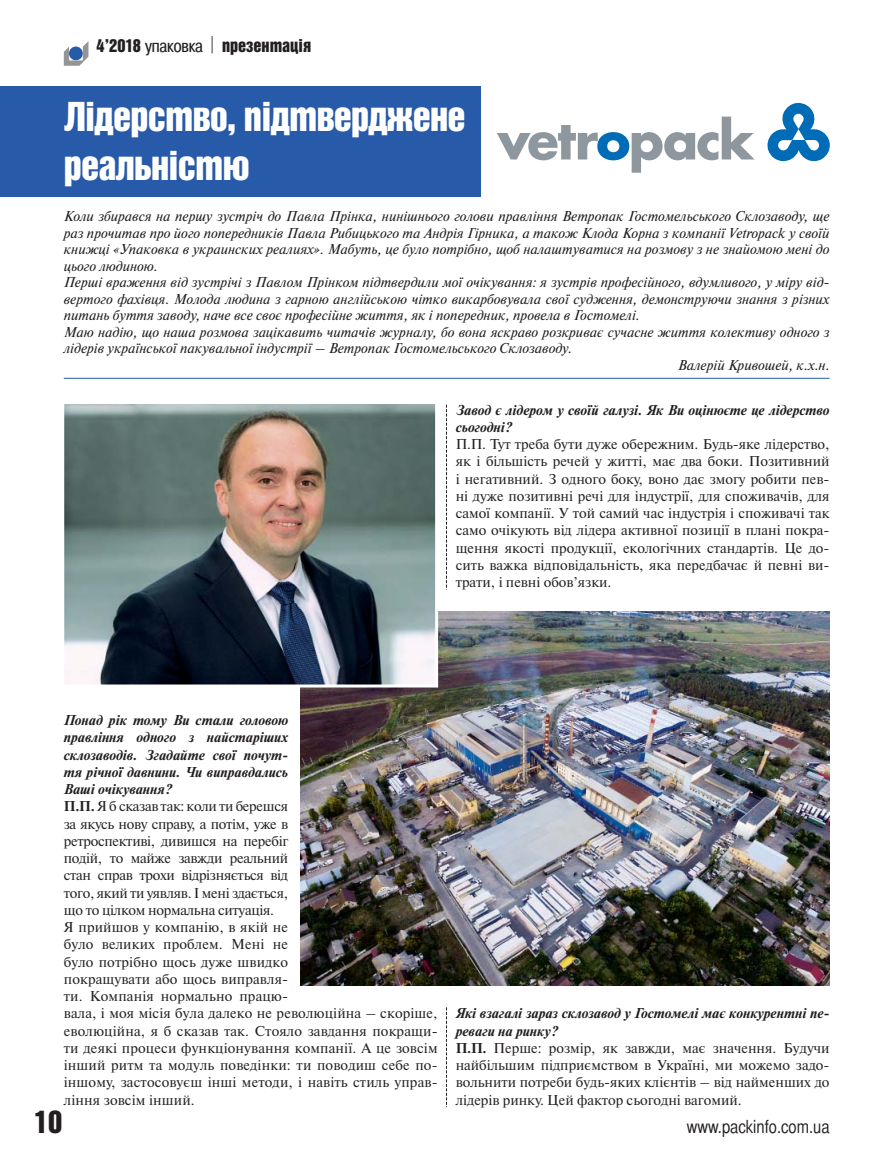
<style>
.page{position:relative;width:893px;height:1170px;background:#fff}
.page>*{position:absolute;margin:0;border:0;box-sizing:border-box;transform-origin:0 0}
.t1{font:40.5px/48.6px "Bastion Kontrast Alt C";letter-spacing:-.02em;color:#fff}
.t2{font:31.5px "Bastion Kontrast Alt C";color:#231f20}
.t3{font:18px "Bastion Kontrast Alt C";color:#231f20}
.t4{font:18px "Bastion C";color:#231f20}
.t5{font:14.25px/17.2px "Newton C";color:#231f20}
.t6{font:italic 14.25px "Newton C";color:#231f20}
.t7{font:italic 700 14.25px/17.2px "Newton C";color:#231f20}
.s1{font-family:"Pragmatica Cond C"}
.s2{font-weight:700;font-style:italic}
.s3{font-weight:700}
</style>
<div class="page">
<svg style="left:64px;top:41px;width:24px;height:25px"></svg>
<div style="left:0;top:86px;width:480px;height:110px;background:#275aa9"></div>
<svg style="left:446px;top:405px;width:1px;height:185px"></svg>
<svg style="left:446px;top:1007px;width:1px;height:100px"></svg>
<hr style="left:64px;top:378px;width:765px;height:1px;background:#275aa9">
<svg style="left:497px;top:117px;width:257px;height:56px"></svg>
<svg style="left:767px;top:103px;width:62px;height:59px"></svg>
<img style="left:301px;top:612px;width:528px;height:374px">
<img style="left:65px;top:405px;width:369px;height:279px">
<div style="left:61px;top:401px;width:377px;height:287px;border:3px solid #fff"></div>
<p class="t3" style="left:97px;top:39px;width:216px">4’2018 <span class="s1">упаковка</span> презентація</p>
<h1 class="t1" style="left:64px;top:95px;width:403px">Лідерство, підтверджене реальністю</h1>
<p class="t6" style="left:64px;top:211px;width:767px">Коли збирався на першу зустріч до Павла Прінка, нинішнього голови правління Ветропак Гостомельського Склозаводу, ще</p>
<p class="t6" style="left:64px;top:228px;width:767px">раз прочитав про його попередників Павла Рибицького та Андрія Гірника, а також Клода Корна з компанії Vetropack у своїй</p>
<p class="t6" style="left:64px;top:244px;width:767px">книжці «Упаковка в украинских реалиях». Мабуть, це було потрібно, щоб налаштуватися на розмову з не знайомою мені до</p>
<p class="t6" style="left:64px;top:261px;width:96px">цього людиною.</p>
<p class="t6" style="left:64px;top:277px;width:767px">Перші враження від зустрічі з Павлом Прінком підтвердили мої очікування: я зустрів професійного, вдумливого, у міру від-</p>
<p class="t6" style="left:64px;top:294px;width:767px">вертого фахівця. Молода людина з гарною англійською чітко викарбовувала свої судження, демонструючи знання з різних</p>
<p class="t6" style="left:64px;top:310px;width:577px">питань буття заводу, наче все своє професійне життя, як і попередник, провела в Гостомелі.</p>
<p class="t6" style="left:64px;top:327px;width:767px">Маю надію, що наша розмова зацікавить читачів журналу, бо вона яскраво розкриває сучасне життя колективу одного з</p>
<p class="t6" style="left:64px;top:343px;width:509px">лідерів української пакувальної індустрії – Ветропак Гостомельського Склозаводу.</p>
<p class="t6" style="left:677px;top:360px;width:153px">Валерій Кривошей, к.х.н.</p>
<p class="t7" style="left:455px;top:403px;width:375px">Завод є лідером у своїй галузі. Як Ви оцінюєте це лідерство сьогодні?</p>
<p class="t5" style="left:455px;top:437px;width:375px;text-align:justify">П.П. Тут треба бути дуже обережним. Будь-яке лідерство, як і більшість речей у житті, має два боки. Позитивний і негативний. З одного боку, воно дає змогу робити пев&shy;ні дуже позитивні речі для індустрії, для споживачів, для самої компанії. У той самий час індустрія і споживачі так само очікують від лідера активної позиції в плані покра&shy;щення якості продукції, екологічних стандартів. Це до&shy;сить важка відповідальність, яка передбачає й певні ви&shy;трати, і певні обов’язки.</p>
<p class="t5" style="left:64px;top:713px;width:375px"><span class="s2">Понад рік тому Ви стали головою<br>правління одного з найстаріших<br>склозаводів. Згадайте свої почут-<br>тя річної давнини. Чи виправдались<br>Ваші очікування?<br></span><span class="s3">П.П.</span> Я б сказав так: коли ти берешся<br>за якусь нову справу, а потім, уже в<br>ретроспективі, дивишся на перебіг<br>подій, то майже завжди реальний<br>стан справ трохи відрізняється від<br>того, який ти уявляв. І мені здається,<br>що то цілком нормальна ситуація.<br>Я прийшов у компанію, в якій не<br>було великих проблем. Мені не<br>було потрібно щось дуже швидко<br>покращувати або щось виправля-<br>ти. Компанія нормально працю-<br>вала, і моя місія була далеко не революційна – скоріше, еволюційна, я б сказав так. Стояло завдання покращи&shy;ти деякі процеси функціонування компанії. А це зовсім інший ритм та модуль поведінки: ти поводиш себе по&shy;іншому, застосовуєш інші методи, і навіть стиль управ&shy;ління зовсім інший.</p>
<p class="t5" style="left:455px;top:1006px;width:375px"><span class="s2">Які взагалі зараз склозавод у Гостомелі має конкурентні пе&shy;реваги на ринку?<br></span><span class="s3">П.П.</span> Перше: розмір, як завжди, має значення. Будучи найбільшим підприємством в Україні, ми можемо задо&shy;вольнити потреби будь-яких клієнтів – від найменших до лідерів ринку. Цей фактор сьогодні вагомий.</p>
<h2 class="t2" style="left:34px;top:1111px;width:30px">10</h2>
<p class="t4" style="left:686px;top:1119px;width:144px">www.packinfo.com.ua</p>
</div>
